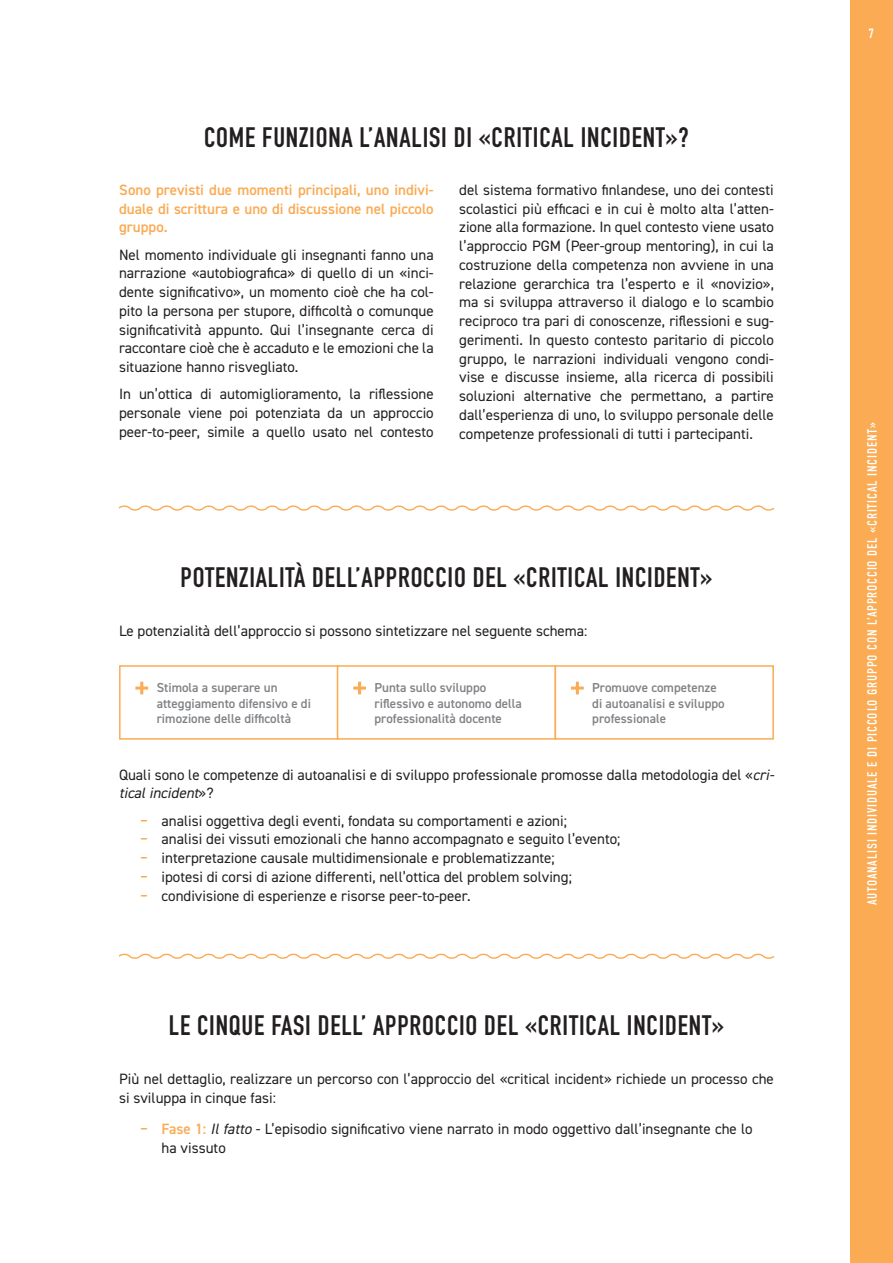
<style>
.page{position:relative;width:893px;height:1263px;background:#fff}
.page>*{position:absolute;margin:0;border:0;box-sizing:border-box;transform-origin:0 0}
.t1{font:700 27.75px "DIN Condensed";letter-spacing:.03em;color:#231f20}
.t2{font:15px/18.8px "DIN2014";color:#231f20}
.t3{font:600 15px/18.8px "DIN2014";color:#faab54;text-align:justify}
.t4{font:13.5px "DIN Condensed";letter-spacing:.06em;color:#fff}
.t5{font:600 13.05px/15.8px "DIN2014";color:#808285}
.s1{font-style:italic}
.s2{font-weight:600;color:#faab54}
</style>
<div class="page">
<div style="left:850px;top:0;width:43px;height:1263px;background:#faab54"></div>
<svg style="left:118px;top:505px;width:657px;height:6px"></svg>
<svg style="left:118px;top:953px;width:657px;height:6px"></svg>
<svg style="left:135px;top:682px;width:13px;height:12px"></svg>
<div style="left:119px;top:665px;width:219px;height:75px;border:2px solid #faab54"></div>
<svg style="left:353px;top:682px;width:13px;height:12px"></svg>
<div style="left:337px;top:665px;width:219px;height:75px;border:2px solid #faab54"></div>
<svg style="left:571px;top:682px;width:13px;height:12px"></svg>
<div style="left:555px;top:665px;width:219px;height:75px;border:2px solid #faab54"></div>
<h1 class="t1" style="left:204px;top:119px;width:486px">COME FUNZIONA L’ANALISI DI «CRITICAL INCIDENT»?</h1>
<p class="t3" style="left:119px;top:180px;width:316px">Sono previsti due momenti principali, uno indivi&shy;duale di scrittura e uno di discussione nel piccolo gruppo.</p>
<p class="t2" style="left:119px;top:245px;width:316px;text-align:justify">Nel momento individuale gli insegnanti fanno una narrazione «autobiografica» di quello di un «inci&shy;dente significativo», un momento cioè che ha col&shy;pito la persona per stupore, difficoltà o comunque significatività appunto. Qui l’insegnante cerca di raccontare cioè che è accaduto e le emozioni che la situazione hanno risvegliato.</p>
<p class="t2" style="left:119px;top:385px;width:316px;text-align:justify">In un’ottica di automiglioramento, la riflessione personale viene poi potenziata da un approccio peer-to-peer, simile a quello usato nel contesto</p>
<p class="t2" style="left:459px;top:180px;width:316px;text-align:justify">del sistema formativo finlandese, uno dei contesti scolastici più efficaci e in cui è molto alta l’atten&shy;zione alla formazione. In quel contesto viene usato l’approccio PGM (Peer-group mentoring), in cui la costruzione della competenza non avviene in una relazione gerarchica tra l’esperto e il «novizio», ma si sviluppa attraverso il dialogo e lo scambio reciproco tra pari di conoscenze, riflessioni e sug&shy;gerimenti. In questo contesto paritario di piccolo gruppo, le narrazioni individuali vengono condi&shy;vise e discusse insieme, alla ricerca di possibili soluzioni alternative che permettano, a partire dall’esperienza di uno, lo sviluppo personale delle competenze professionali di tutti i partecipanti.</p>
<h1 class="t1" style="left:181px;top:559px;width:533px">POTENZIALITÀ DELL’APPROCCIO DEL «CRITICAL INCIDENT»</h1>
<p class="t2" style="left:119px;top:621px;width:470px">Le potenzialità dell’approccio si possono sintetizzare nel seguente schema:</p>
<p class="t5" style="left:157px;top:679px;width:156px">Stimola a superare un atteggiamento difensivo e di rimozione delle difficoltà</p>
<p class="t5" style="left:374px;top:679px;width:149px">Punta sullo sviluppo riflessivo e autonomo della professionalità docente</p>
<p class="t5" style="left:592px;top:679px;width:134px">Promuove competenze di autoanalisi e sviluppo professionale</p>
<p class="t2" style="left:119px;top:765px;width:660px">Quali sono le competenze di autoanalisi e di sviluppo professionale promosse dalla metodologia del «<span class="s1">cri&shy;ticalincident</span>» ?</p>
<p class="t2" style="left:140px;top:811px;width:482px"><span class="s2">‒</span> analisi oggettiva degli eventi, fondata su comportamenti e azioni;<br><span class="s2">‒</span> analisi dei vissuti emozionali che hanno accompagnato e seguito l’evento; <span class="s2">‒</span> interpretazione causale multidimensionale e problematizzante;<br><span class="s2">‒</span> ipotesi di corsi di azione differenti, nell’ottica del problem solving;<br><span class="s2">‒</span> condivisione di esperienze e risorse peer-to-peer.</p>
<h1 class="t1" style="left:169px;top:1007px;width:556px">LE CINQUE FASI DELL’ APPROCCIO DEL «CRITICAL INCIDENT»</h1>
<p class="t2" style="left:119px;top:1069px;width:656px">Più nel dettaglio, realizzare un percorso con l’approccio del «critical incident» richiede un processo che si sviluppa in cinque fasi:</p>
<p class="t2" style="left:162px;top:1119px;width:593px;text-indent:-21px"><span class="s2">‒ Fase 1:</span> <span class="s1">Ilfatto</span> - L’episodio significativo viene narrato in modo oggettivo dall’insegnante che lo ha vissuto</p>
<p class="t4" style="left:868px;top:26px;width:7px">7</p>
<p class="t4" style="left:865px;top:905px;width:484px;rotate:-90deg">AUTOANALISI INDIVIDUALE E DI PICCOLO GRUPPO CON L’APPROCCIO DEL «CRITICAL INCIDENT»</p>
</div>
